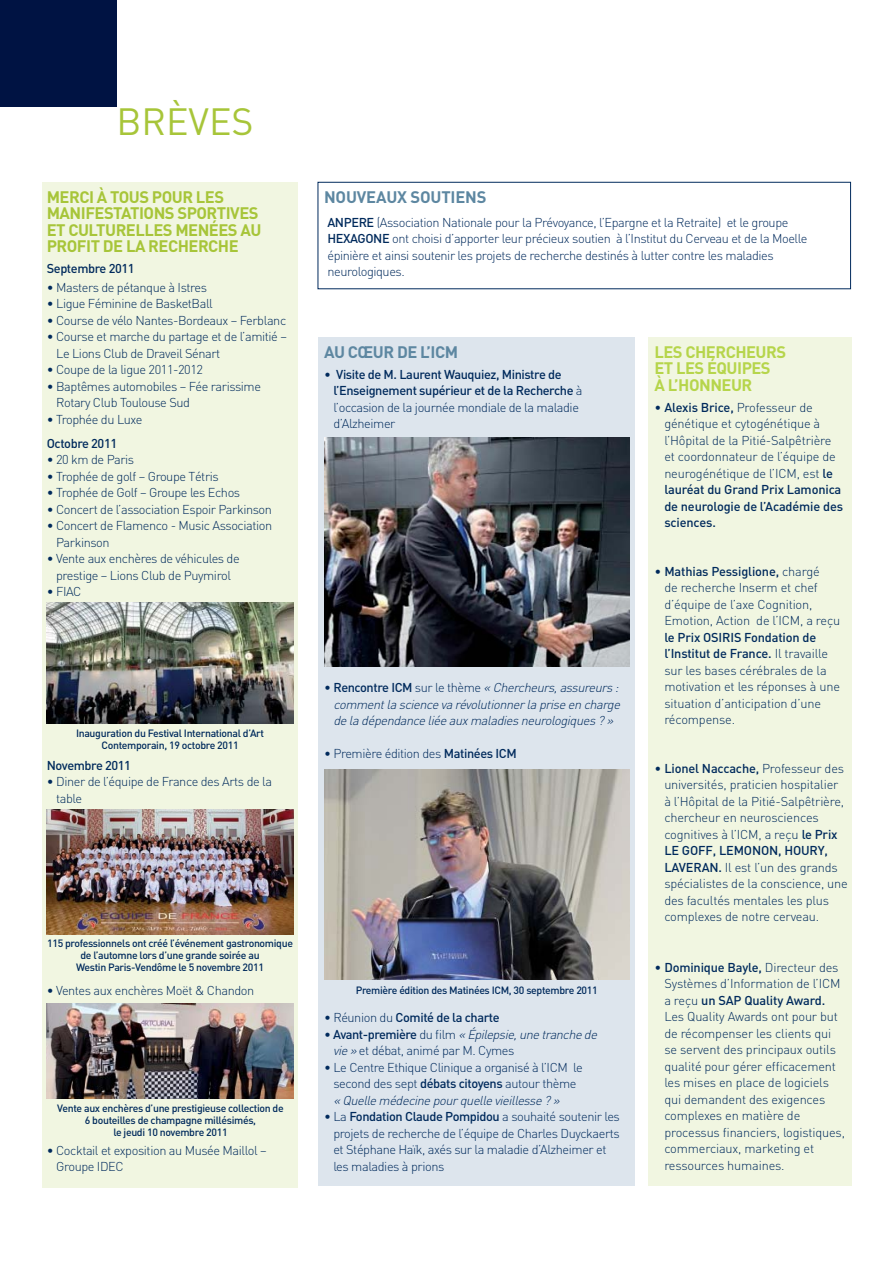
<style>
.page{position:relative;width:893px;height:1263px;background:#fff}
.page>*{position:absolute;margin:0;border:0;box-sizing:border-box;transform-origin:0 0}
.t1{font:37.5px "DIN";color:#a7c539}
.t2{font:700 16.5px/16.5px "DIN";letter-spacing:-.03em;color:#a7c539}
.t3{font:700 16.5px/16.5px "DIN";letter-spacing:-.03em;color:#b6d54b}
.t4{font:700 16.5px "DIN";letter-spacing:-.01em;color:#5d87a1}
.t5{font:700 16.5px "DIN";letter-spacing:-.03em;color:#5d87a1}
.t6{font:300 12.75px/16.5px "DIN";letter-spacing:-.035em;color:#002a5c}
.t7{font:300 12.75px/16.5px "DIN";letter-spacing:-.015em;color:#002a5c}
.t8{font:500 12.75px/16.5px "DIN";letter-spacing:-.03em;color:#002a5c}
.t9{font:italic 300 12.75px/16.5px "DIN";color:#002a5c;text-align:justify}
.t10{font:500 10.5px/12px "DIN";letter-spacing:-.03em;color:#002a5c;text-align:center}
.s1{font-weight:500}
.s2{font-weight:300}
.s3{font-style:normal}
.s4{font-weight:500;font-style:normal}
.s5{font-style:italic}
</style>
<div class="page">
<div style="left:43px;top:182px;width:255px;height:1006px;background:#f1f6e1"></div>
<div style="left:318px;top:182px;width:533px;height:107px;border:1px solid #002a5c"></div>
<div style="left:0;top:0;width:117px;height:106px;background:#001343"></div>
<div style="left:318px;top:338px;width:316px;height:848px;background:#dde5ed"></div>
<div style="left:648px;top:338px;width:203px;height:848px;background:#f1f6e1"></div>
<img style="left:324px;top:438px;width:305px;height:228px">
<img style="left:47px;top:1003px;width:246px;height:96px">
<img style="left:47px;top:602px;width:246px;height:121px">
<img style="left:47px;top:809px;width:246px;height:125px">
<img style="left:324px;top:770px;width:305px;height:210px">
<h1 class="t1" style="left:116px;top:108px;width:139px">BRÈVES</h1>
<p class="t2" style="left:47px;top:191px;width:216px">MERCI À TOUS POUR LES<br>MANIFESTATIONS SPORTIVES<br>ET CULTURELLES MENÉES AU<br>PROFIT DE LA RECHERCHE</p>
<p class="t8" style="left:47px;top:262px;width:89px">Septembre 2011</p>
<p class="t6" style="left:47px;top:280px;width:162px">• Masters de pétanque à Istres</p>
<p class="t6" style="left:47px;top:297px;width:168px">• Ligue Féminine de BasketBall</p>
<p class="t6" style="left:47px;top:313px;width:241px">• Course de vélo Nantes-Bordeaux – Ferblanc</p>
<p class="t6" style="left:56px;top:330px;width:232px;text-indent:-9px">• Course et marche du partage et de l’amitié –<br>Le Lions Club de Draveil Sénart</p>
<p class="t6" style="left:47px;top:363px;width:158px">• Coupe de la ligue 2011-2012</p>
<p class="t6" style="left:56px;top:379px;width:206px;text-indent:-9px">• Baptêmes automobiles – Fée rarissime<br>Rotary Club Toulouse Sud</p>
<p class="t6" style="left:47px;top:412px;width:97px">• Trophée du Luxe</p>
<p class="t8" style="left:47px;top:436px;width:72px">Octobre 2011</p>
<p class="t6" style="left:47px;top:453px;width:89px">• 20 km de Paris</p>
<p class="t6" style="left:47px;top:469px;width:174px">• Trophée de golf – Groupe Tétris</p>
<p class="t6" style="left:47px;top:486px;width:195px">• Trophée de Golf – Groupe les Echos</p>
<p class="t6" style="left:47px;top:502px;width:227px">• Concert de l’association Espoir Parkinson</p>
<p class="t6" style="left:56px;top:519px;width:218px;text-indent:-9px">• Concert de Flamenco - Music Association<br>Parkinson</p>
<p class="t6" style="left:47px;top:552px;width:194px;text-align:center">• Vente aux enchères de véhicules de prestige – Lions Club de Puymirol</p>
<p class="t6" style="left:47px;top:585px;width:36px">• FIAC</p>
<p class="t10" style="left:76px;top:728px;width:190px">Inauguration du Festival International d’Art<br>Contemporain, 19 octobre 2011</p>
<p class="t8" style="left:47px;top:758px;width:86px">Novembre 2011</p>
<p class="t6" style="left:56px;top:775px;width:218px;text-indent:-9px">• Diner de l’équipe de France des Arts de la table</p>
<p class="t10" style="left:47px;top:938px;width:247px">115 professionnels ont créé l’événement gastronomique de l’automne lors d’une grande soirée au<br>Westin Paris-Vendôme le 5 novembre 2011</p>
<p class="t6" style="left:47px;top:984px;width:209px">• Ventes aux enchères Moët &amp; Chandon</p>
<p class="t10" style="left:57px;top:1103px;width:228px">Vente aux enchères d’une prestigieuse collection de<br>6 bouteilles de champagne millésimés,<br>le jeudi 10 novembre 2011</p>
<p class="t6" style="left:56px;top:1143px;width:212px;text-indent:-9px">• Cocktail et exposition au Musée Maillol –<br>Groupe IDEC</p>
<p class="t4" style="left:324px;top:191px;width:164px">NOUVEAUX SOUTIENS</p>
<p class="t6" style="left:327px;top:215px;width:482px"><span class="s1">ANPERE</span> (Association Nationale pour la Prévoyance, l’Epargne et la Retraite) et le groupe <span class="s1">HEXAGONE</span> ont choisi d’apporter leur précieux soutien à l’Institut du Cerveau et de la Moelle épinière et ainsi soutenir les projets de recherche destinés à lutter contre les maladies neurologiques.</p>
<p class="t5" style="left:324px;top:346px;width:136px">AU CŒUR DE L’ICM</p>
<p class="t8" style="left:333px;top:367px;width:251px;text-indent:-9px"><span class="s2">•</span> Visite de M. Laurent Wauquiez, Ministre de l’Enseignement supérieur et de la Recherche <span class="s2">à l’occasion de la journée mondiale de la maladie d’Alzheimer</span></p>
<p class="t9" style="left:333px;top:681px;width:291px;text-indent:-9px"><span class="s3">•</span> <span class="s4">Re n co n t re I C M</span> <span class="s3">s u r le t h è m e</span> « Chercheurs,assureurs : commentla science va révolutionnerla prise en charge de la dépendance liée auxmaladies neurologiques ? »</p>
<p class="t6" style="left:324px;top:747px;width:194px">• Première édition des <span class="s1">Matinées ICM</span></p>
<p class="t10" style="left:356px;top:986px;width:244px">Première édition des Matinées ICM, 30 septembre 2011</p>
<p class="t8" style="left:324px;top:1011px;width:177px"><span class="s2">• Réunion du</span> Comité de la charte</p>
<p class="t6" style="left:333px;top:1027px;width:268px;text-indent:-9px">• <span class="s1">Ava n t - p re m i è re</span> d u fil m <span class="s5">« Épilepsie,une tranche de vie »</span> et débat, animé par M. Cymes</p>
<p class="t6" style="left:333px;top:1060px;width:251px;text-indent:-9px">• Le Centre Ethique Clinique a organisé à l’ICM le second des sept <span class="s1">débats citoyens</span> autour thème <span class="s5">« Quelle médecine pourquelle vieillesse ? »</span></p>
<p class="t6" style="left:333px;top:1110px;width:288px;text-indent:-9px">• La <span class="s1">Fondation Claude Pompidou</span> a souhaité soutenir les projets de recherche de l’équipe de Charles Duyckaerts et Stéphane Haïk, axés sur la maladie d’Alzheimer et les maladies à prions</p>
<p class="t3" style="left:654px;top:346px;width:133px">LES CHERCHEURS<br>ET LES ÉQUIPES<br>À L’HONNEUR</p>
<p class="t7" style="left:664px;top:400px;width:180px;text-indent:-10px">• <span class="s1">Alexis Brice,</span> Professeur de génétique et cytogénétique à l’Hôpital de la Pitié-Salpêtrière et coordonnateur de l’équipe de neurogénétique de l’ICM, est <span class="s1">le lauréat du Grand Prix Lamonica de neurologie de l’Académie des sciences.</span></p>
<p class="t7" style="left:664px;top:564px;width:178px;text-indent:-10px">• <span class="s1">Mathias Pessiglione,</span> chargé<br>de recherche Inserm et chef d’équipe de l’axe Cognition,<br>Emotion, Action de l’ICM, a reçu</p>
<p class="t7" style="left:664px;top:630px;width:177px"><span class="s1">le Prix OSIRIS Fondation de l’Institut de France.</span> Il travaille sur les bases cérébrales de la motivation et les réponses à une situation d’anticipation d’une récompense.</p>
<p class="t7" style="left:664px;top:761px;width:185px;text-indent:-10px">• <span class="s1">Lionel Naccache,</span> Professeur des universités, praticien hospitalier à l’Hôpital de la Pitié-Salpêtrière, chercheur en neurosciences cognitives à l’ICM, a reçu <span class="s1">le Prix<br>LE GOFF, LEMONON, HOURY,<br>LAVERAN.</span> Il est l’un des grands spécialistes de la conscience, une des facultés mentales les plus complexes de notre cerveau.</p>
<p class="t7" style="left:664px;top:960px;width:182px;text-indent:-10px">• <span class="s1">Dominique Bayle,</span> Directeur des<br>Systèmes d’Information de l’ICM a reçu <span class="s1">un SAP Quality Award.<br></span>Les Quality Awards ont pour but de récompenser les clients qui se servent des principaux outils qualité pour gérer efficacement les mises en place de logiciels qui demandent des exigences complexes en matière de processus financiers, logistiques, commerciaux, marketing et ressources humaines.</p>
</div>
